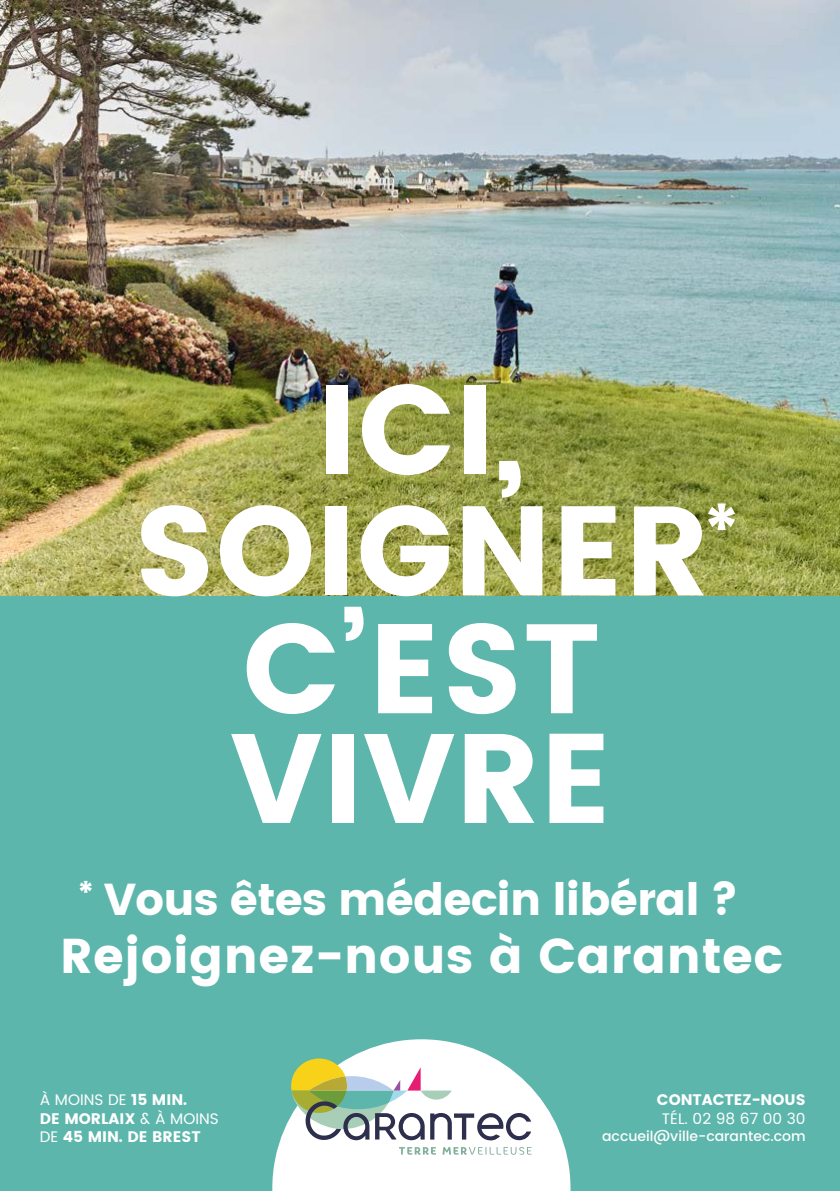
<style>
.page{position:relative;width:840px;height:1191px;background:#fff}
.page>*{position:absolute;margin:0;border:0;box-sizing:border-box;transform-origin:0 0}
.t1{font:126.8px/116.2px "Poppins";color:#fff;text-align:center}
.t2{font:48.8px "Poppins";letter-spacing:.01em;color:#fff}
.t3{font:44.6px "Poppins";letter-spacing:-.02em;color:#fff}
.t4{font:15.2px/18.4px "Poppins";color:#fff}
.t5{font:500 14px "Poppins";color:#fff}
.s1{font-style:inherit}
</style>
<div class="page">
<div style="left:0;top:563px;width:839px;height:628px;background:#5cb6ab"></div>
<svg style="left:272px;top:1039px;width:298px;height:152px;fill:#fff"></svg>
<svg style="left:399px;top:1147px;width:37px;height:7px"></svg>
<svg style="left:442px;top:1147px;width:89px;height:7px"></svg>
<svg style="left:291px;top:1058px;width:240px;height:83px;background:#cad1c4"></svg>
<img style="left:0;top:0;width:839px;height:595px">
<p class="t1" style="left:133px;top:372px;width:607px">ICI,<br>SOIGNER <sup>*<br></sup>C’EST<br>VIVRE</p>
<p class="t3" style="left:77px;top:873px;width:662px"><sup>*</sup> Vous êtes médecin libéral ?</p>
<p class="t2" style="left:60px;top:927px;width:723px">Rejoignez-nous à Carantec</p>
<p class="t4" style="left:40px;top:1091px;width:180px"><span class="s1">À MOINS DE</span> 15 MIN.<br>DE MORLAIX <span class="s1">&amp; À MOINS<br>DE</span> 45 MIN. DE BREST</p>
<p class="t4" style="left:656px;top:1091px;width:150px;text-align:center">CONTACTEZ-NOUS<br><span class="s1">TÉL. 02 98 67 00 30</span></p>
<p class="t5" style="left:601px;top:1125px;width:205px">accueil@ville-carantec.com</p>
</div>
